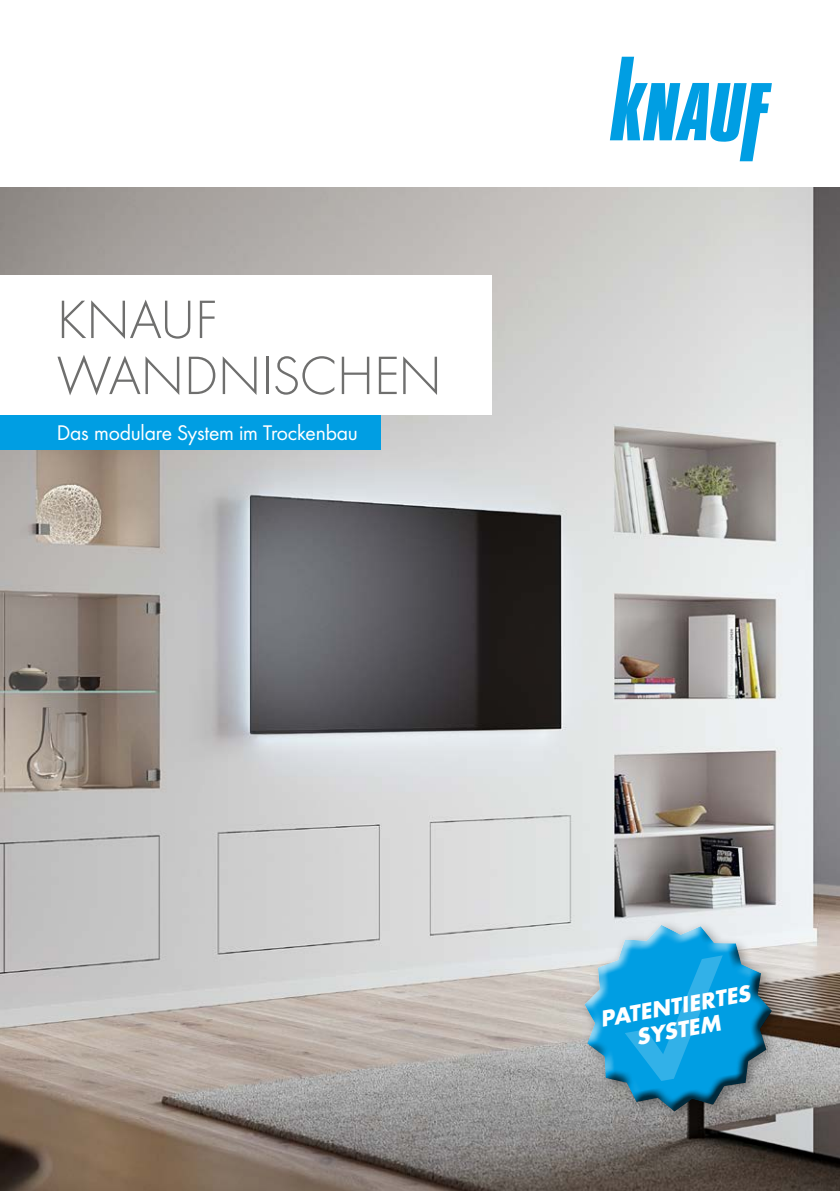
<style>
.page{position:relative;width:840px;height:1191px;background:#fff}
.page>*{position:absolute;margin:0;border:0;box-sizing:border-box;transform-origin:0 0}
.t1{font:300 56px/56px "Futura";letter-spacing:-.015em;color:#6f6f6e}
.t2{font:italic 700 23.8px/23.8px "Futura";color:#fff;text-align:center}
.t3{font:22px "Futura Boo";letter-spacing:-.01em;color:#fff}
</style>
<div class="page">
<img style="left:0;top:407px;width:839px;height:784px">
<img style="left:0;top:187px;width:839px;height:220px">
<svg style="left:610px;top:57px;width:161px;height:104px"></svg>
<div style="left:0;top:275px;width:491px;height:140px;background:#fff"></div>
<div style="left:0;top:415px;width:380px;height:35px;background:#009ee3"></div>
<svg style="left:566px;top:904px;width:222px;height:8px;background:#bec0c1"></svg>
<svg style="left:566px;top:912px;width:230px;height:213px;background:#b3b1af"></svg>
<svg style="left:584px;top:925px;width:187px;height:186px;background:#3fa2cd"></svg>
<p class="t1" style="left:57px;top:292px;width:386px">KNAUF<br>WANDNISCHEN</p>
<p class="t3" style="left:57px;top:419px;width:302px">Das modulare System im Trockenbau</p>
<p class="t2" style="left:597px;top:1007px;width:154px;rotate:-10deg">PATENTIERTES<br>SYSTEM</p>
</div>
